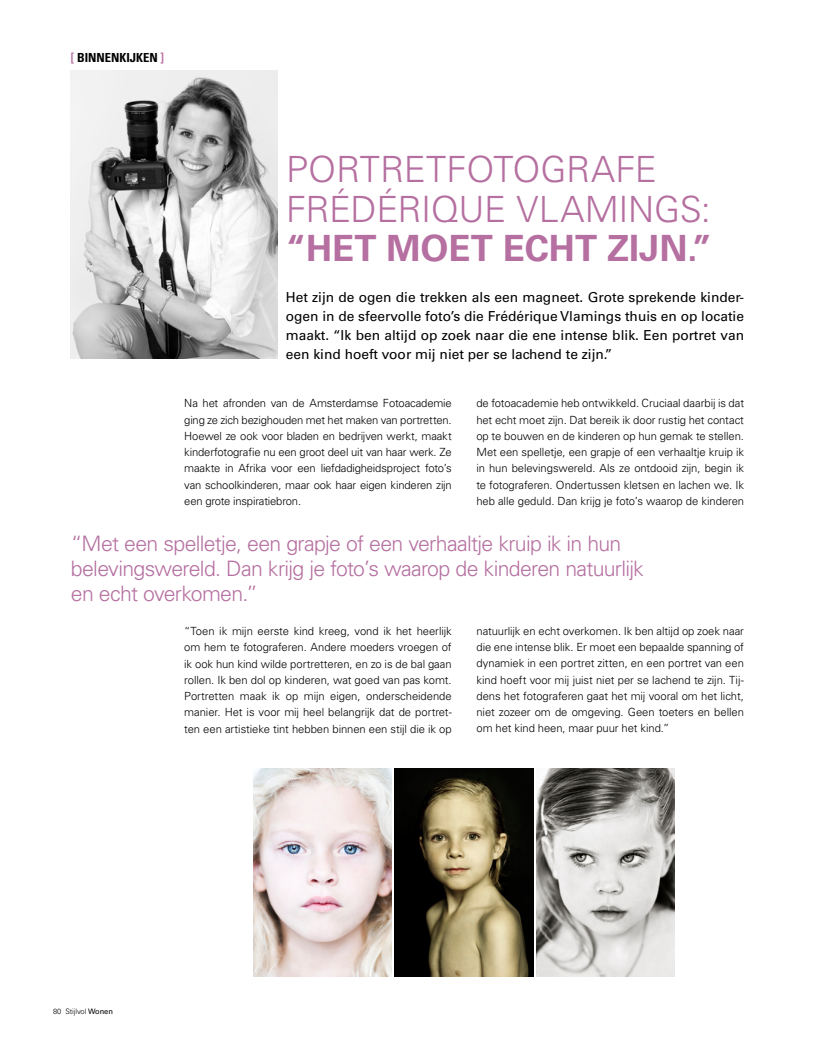
<style>
.page{position:relative;width:815px;height:1053px;background:#fff}
.page>*{position:absolute;margin:0;border:0;box-sizing:border-box;transform-origin:0 0}
.t1{font:300 36.12px/39.4px "Univers LT Std";letter-spacing:-.01em;color:#b56fa0}
.t2{font:700 36.12px "Univers LT Std";color:#b56fa0}
.t3{font:300 21.25px/25px "Univers LT Std";letter-spacing:-.03em;color:#b56fa0}
.t4{font:13.75px/18.8px "Univers LT Std";color:#000;text-align:justify}
.t5{font:700 condensed 12.5px "Univers LT Std";color:#000}
.t6{font:300 11.25px/16.2px "Univers LT Std";letter-spacing:-.01em;color:#000;text-align:justify}
.t7{font:300 7.5px "Univers LT Std";letter-spacing:-.01em;color:#000}
.s1{color:#b56fa0}
.s2{font-weight:400}
</style>
<div class="page">
<img style="left:71px;top:71px;width:207px;height:287px">
<img style="left:253px;top:768px;width:139px;height:208px">
<img style="left:395px;top:768px;width:138px;height:208px">
<img style="left:536px;top:768px;width:139px;height:208px">
<p class="t5" style="left:71px;top:50px;width:95px"><span class="s1">[</span> BINNENKIJKEN <span class="s1">]</span></p>
<h1 class="t1" style="left:286px;top:150px;width:426px">PORTRETFOTOGRAFE<br>FRÉDÉRIQUE VLAMINGS:</h1>
<h1 class="t2" style="left:286px;top:227px;width:428px">“HET MOET ECHT ZIJN.”</h1>
<p class="t4" style="left:286px;top:288px;width:460px">Het zijn de ogen die trekken als een magneet. Grote sprekende kinder&shy;ogen in de sfeervolle foto’s die Frédérique Vlamings thuis en op locatie maakt. “Ik ben altijd op zoek naar die ene intense blik. Een portret van een kind hoeft voor mij niet per se lachend te zijn.”</p>
<p class="t6" style="left:184px;top:395px;width:269px">Na het afronden van de Amsterdamse Fotoacademie ging ze zich bezighouden met het maken van portretten.<br>Hoewel ze ook voor bladen en bedrijven werkt, maakt kinderfotografie nu een groot deel uit van haar werk. Ze maakte in Afrika voor een liefdadigheidsproject foto’s van schoolkinderen, maar ook haar eigen kinderen zijn een grote inspiratiebron.</p>
<p class="t6" style="left:476px;top:395px;width:269px">de fotoacademie heb ontwikkeld. Cruciaal daarbij is dat het echt moet zijn. Dat bereik ik door rustig het contact op te bouwen en de kinderen op hun gemak te stellen.<br>Met een spelletje, een grapje of een verhaaltje kruip ik in hun belevingswereld. Als ze ontdooid zijn, begin ik te fotograferen. Ondertussen kletsen en lachen we. Ik heb alle geduld. Dan krijg je foto’s waarop de kinderen</p>
<h2 class="t3" style="left:71px;top:530px;width:575px">“Met een spelletje, een grapje of een verhaaltje kruip ik in hun belevingswereld. Dan krijg je foto’s waarop de kinderen natuurlijk en echt overkomen.”</h2>
<p class="t6" style="left:184px;top:623px;width:269px">“Toen ik mijn eerste kind kreeg, vond ik het heerlijk om hem te fotograferen. Andere moeders vroegen of ik ook hun kind wilde portretteren, en zo is de bal gaan rollen. Ik ben dol op kinderen, wat goed van pas komt.<br>Portretten maak ik op mijn eigen, onderscheidende manier. Het is voor mij heel belangrijk dat de portret&shy;ten een artistieke tint hebben binnen een stijl die ik op</p>
<p class="t6" style="left:476px;top:622px;width:269px">natuurlijk en echt overkomen. Ik ben altijd op zoek naar die ene intense blik. Er moet een bepaalde spanning of dynamiek in een portret zitten, en een portret van een kind hoeft voor mij juist niet per se lachend te zijn. Tij&shy;dens het fotograferen gaat het mij vooral om het licht, niet zozeer om de omgeving. Geen toeters en bellen om het kind heen, maar puur het kind.”</p>
<p class="t7" style="left:53px;top:1007px;width:61px">80 Stijlvol <span class="s2">Wonen</span></p>
</div>
